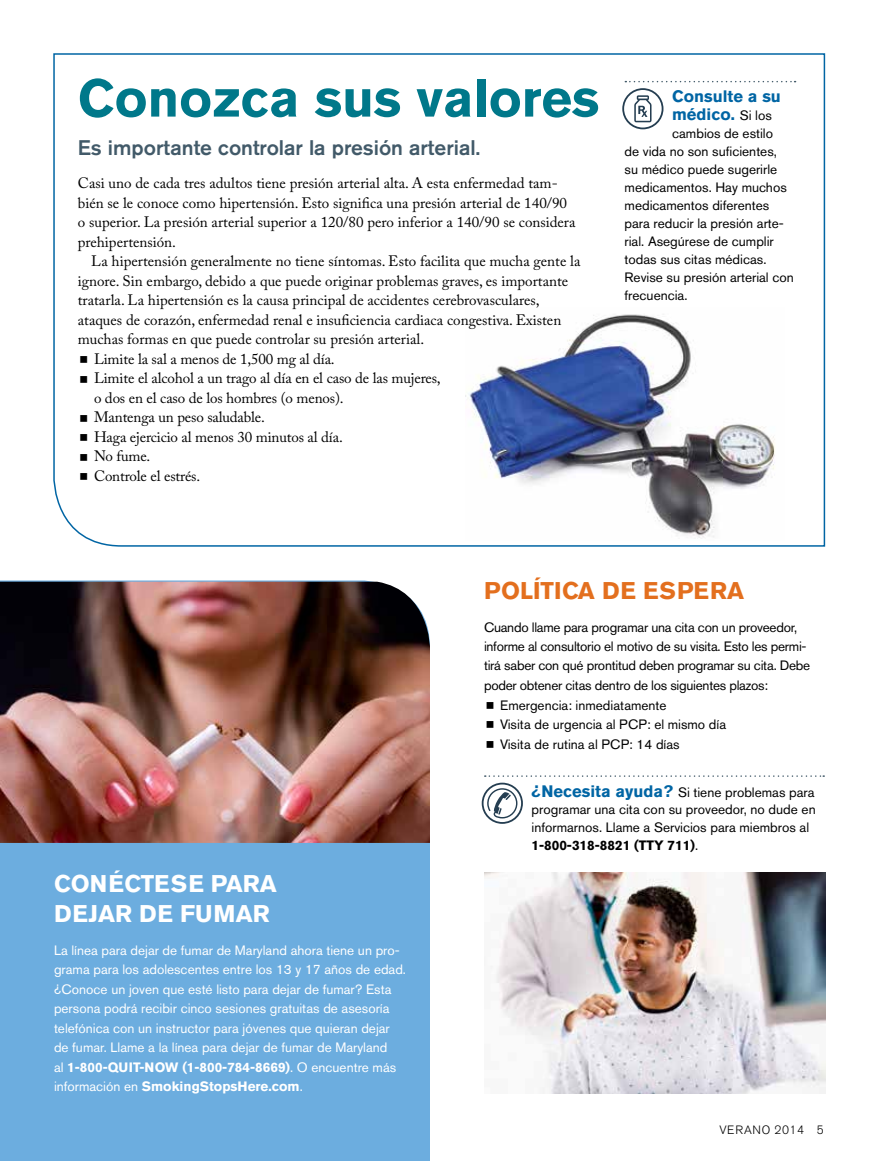
<style>
.page{position:relative;width:878px;height:1161px;background:#fff}
.page>*{position:absolute;margin:0;border:0;box-sizing:border-box;transform-origin:0 0}
.t1{font:700 52.5px "Akzidenz Grotesk BE";color:#00788a}
.t2{font:700 24px/30px "Akzidenz Grotesk BE";color:#fff}
.t3{font:700 24px "Akzidenz Grotesk BE";color:#e36f1e}
.t4{font:500 21px "Akzidenz Grotesk BE";color:#425a69}
.t5{font:700 16.5px/18px "Akzidenz Grotesk BE";color:#0065a4}
.t6{font:15px/19.5px "Adobe Caslon Pro";color:#000}
.t7{font:13.5px/18px "Akzidenz Grotesk BE";color:#000}
.t8{font:13.5px/19.5px "Akzidenz Grotesk BE";color:#fff}
.t9{font:13.5px "Akzidenz Grotesk BE";letter-spacing:-.02em;color:#000}
.t10{font:300 12px "Akzidenz Grotesk BE";letter-spacing:.05em;color:#000}
.s1{font-weight:400;font-size:13.5px;color:#000}
.s2{font-weight:700}
.s3{font-weight:700;font-size:16.5px;color:#0065a4}
</style>
<div class="page">
<div style="left:0;top:580px;width:430px;height:581px;background:#6caddf"></div>
<svg style="left:53px;top:53px;width:772px;height:494px"></svg>
<svg style="left:484px;top:775px;width:340px;height:2px"></svg>
<svg style="left:481px;top:783px;width:42px;height:41px"></svg>
<img style="left:484px;top:872px;width:341px;height:222px">
<img style="left:465px;top:307px;width:319px;height:234px">
<svg style="left:625px;top:81px;width:170px;height:1px"></svg>
<svg style="left:622px;top:88px;width:41px;height:41px"></svg>
<img style="left:0;top:582px;width:430px;height:261px">
<svg style="left:80px;top:356px;width:7px;height:7px"></svg>
<svg style="left:80px;top:375px;width:7px;height:7px"></svg>
<svg style="left:80px;top:414px;width:7px;height:7px"></svg>
<svg style="left:80px;top:434px;width:7px;height:7px"></svg>
<svg style="left:80px;top:453px;width:7px;height:7px"></svg>
<svg style="left:80px;top:473px;width:7px;height:7px"></svg>
<h1 class="t1" style="left:78px;top:68px;width:523px">Conozca sus valores</h1>
<h3 class="t4" style="left:78px;top:135px;width:404px">Es importante controlar la presión arterial.</h3>
<p class="t6" style="left:78px;top:173px;width:499px">Casi uno de cada tres adultos tiene presión arterial alta. A esta enfermedad tam&shy;bién se le conoce como hipertensión. Esto significa una presión arterial de 140/90 o superior. La presión arterial superior a 120/80 pero inferior a 140/90 se considera prehipertensión.</p>
<p class="t6" style="left:91px;top:251px;width:490px">La hipertensión generalmente no tiene síntomas. Esto facilita que mucha gente la</p>
<p class="t6" style="left:78px;top:271px;width:492px">ignore. Sin embargo, debido a que puede originar problemas graves, es importante</p>
<p class="t6" style="left:78px;top:290px;width:463px">tratarla. La hipertensión es la causa principal de accidentes cerebrovasculares,</p>
<p class="t6" style="left:78px;top:310px;width:485px">ataques de corazón, enfermedad renal e insuficiencia cardiaca congestiva. Existen</p>
<p class="t6" style="left:78px;top:329px;width:348px">muchas formas en que puede controlar su presión arterial.</p>
<p class="t6" style="left:94px;top:349px;width:242px">Limite la sal a menos de 1,500 mg al día.</p>
<p class="t6" style="left:94px;top:368px;width:348px">Limite el alcohol a un trago al día en el caso de las mujeres,</p>
<p class="t6" style="left:94px;top:388px;width:251px">o dos en el caso de los hombres (o menos).</p>
<p class="t6" style="left:94px;top:407px;width:172px">Mantenga un peso saludable.</p>
<p class="t6" style="left:94px;top:427px;width:250px">Haga ejercicio al menos 30 minutos al día.</p>
<p class="t6" style="left:94px;top:446px;width:58px">No fume.</p>
<p class="t6" style="left:94px;top:466px;width:108px">Controle el estrés.</p>
<p class="t5" style="left:672px;top:87px;width:110px">Consulte a su médico. <span class="s1">Si los</span></p>
<p class="t7" style="left:624px;top:124px;width:171px;text-indent:48px">cambios de estilo<br>de vida no son suficientes,<br>su médico puede sugerirle medicamentos. Hay muchos medicamentos diferentes para reducir la presión arte&shy;rial. Asegúrese de cumplir todas sus citas médicas.<br>Revise su presión arterial con frecuencia.</p>
<h2 class="t3" style="left:484px;top:576px;width:261px">POLÍTICA DE ESPERA</h2>
<p class="t9" style="left:484px;top:619px;width:315px">Cuando llame para programar una cita con un proveedor,</p>
<p class="t9" style="left:484px;top:638px;width:324px">informe al consultorio el motivo de su visita. Esto les permi-</p>
<p class="t9" style="left:484px;top:658px;width:328px">tirá saber con qué prontitud deben programar su cita. Debe</p>
<p class="t9" style="left:484px;top:677px;width:285px">poder obtener citas dentro de los siguientes plazos:</p>
<p class="t7" style="left:500px;top:696px;width:168px">Emergencia: inmediatamente</p>
<p class="t7" style="left:500px;top:715px;width:227px">Visita de urgencia al PCP: el mismo día</p>
<p class="t7" style="left:500px;top:735px;width:181px">Visita de rutina al PCP: 14 días</p>
<h2 class="t2" style="left:54px;top:868px;width:224px">CONÉCTESE PARA<br>DEJAR DE FUMAR</h2>
<p class="t8" style="left:54px;top:940px;width:353px">La línea para dejar de fumar de Maryland ahora tiene un pro&shy;grama para los adolescentes entre los 13 y 17 años de edad. ¿Conoce un joven que esté listo para dejar de fumar? Esta persona podrá recibir cinco sesiones gratuitas de asesoría telefónica con un instructor para jóvenes que quieran dejar de fumar. Llame a la línea para dejar de fumar de Maryland<br>al <span class="s2">1-800-QUIT-NOW (1-800-784-8669)</span>. O encuentre más información en <span class="s2">SmokingStopsHere.com</span>.</p>
<p class="t7" style="left:531px;top:783px;width:286px"><span class="s3">¿Necesita ayuda?</span> Si tiene problemas para programar una cita con su proveedor, no dude en informarnos. Llame a Servicios para miembros al <span class="s2">1-800-318-8821 (TTY 711)</span>.</p>
<p class="t10" style="left:719px;top:1123px;width:106px">VERANO 2014 5</p>
</div>
